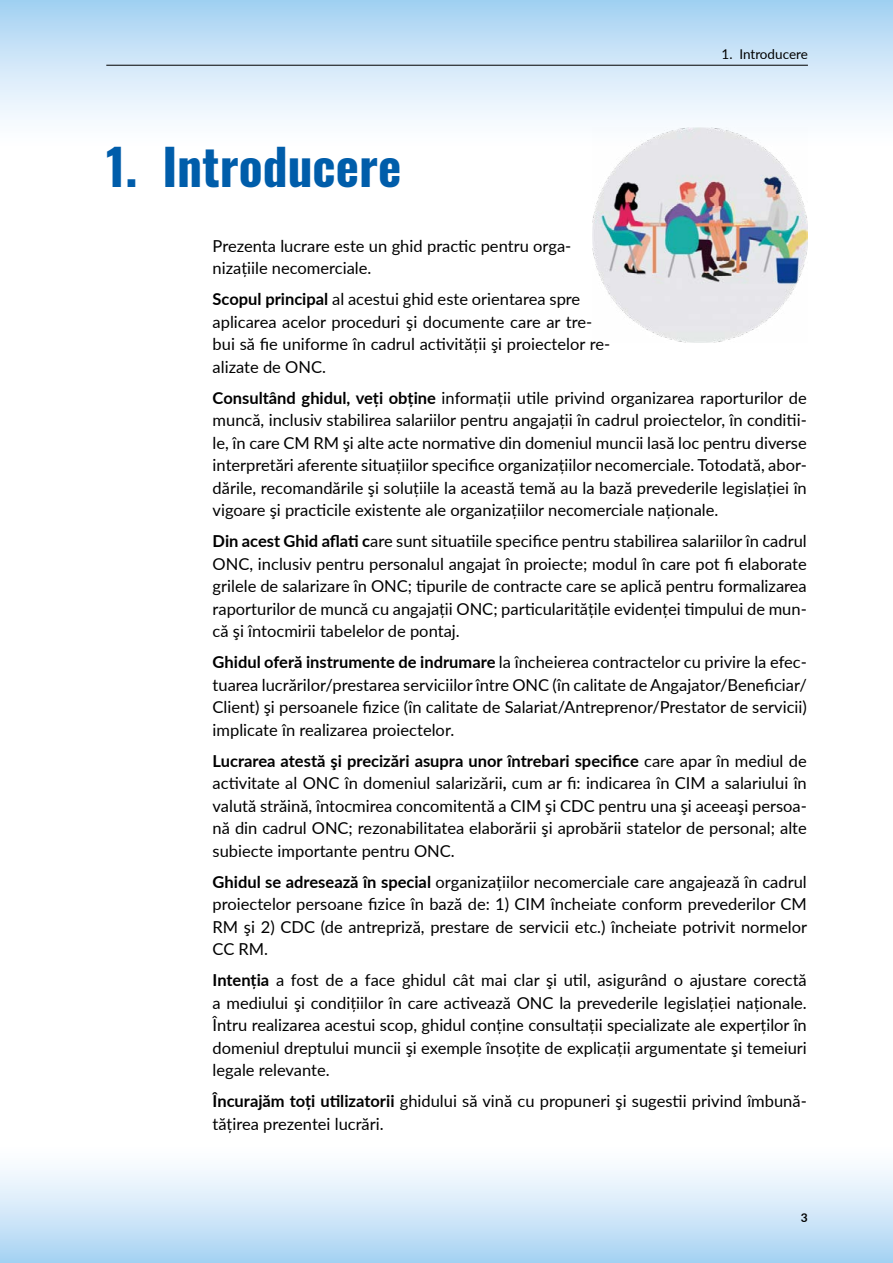
<style>
.page{position:relative;width:893px;height:1263px;background:#fff}
.page>*{position:absolute;margin:0;border:0;box-sizing:border-box;transform-origin:0 0}
.t1{font:700 49.5px "Oswald";color:#005daa}
.t2{font:16.5px/22.5px "Lato";color:#000;text-align:justify}
.t3{font:13.5px "Lato";letter-spacing:-.005em;color:#000}
.t4{font:700 12px "Lato";color:#000}
.s1{font-weight:700}
</style>
<div class="page">
<div style="left:0;top:1144px;width:893px;height:119px;background:linear-gradient(to bottom,#fff,#a9d4f3)"></div>
<div style="left:0;top:0;width:893px;height:149px;background:linear-gradient(to bottom,#a5d1f1,#fff)"></div>
<hr style="left:106px;top:65px;width:702px;height:1px;background:#000">
<img style="left:593px;top:128px;width:215px;height:214px">
<h1 class="t1" style="left:106px;top:141px;width:296px">1. Introducere</h1>
<p class="t3" style="left:722px;top:44px;width:88px">1. Introducere</p>
<p class="t2" style="left:213px;top:234px;width:360px">Prezenta lucrare este un ghid practic pentru orga&shy;nizațiile necomerciale.</p>
<p class="t2" style="left:213px;top:287px;width:399px;text-align:left"><span class="s1">Scopul principal</span> al acestui ghid este orientarea spre aplicarea acelor proceduri şi documente care ar tre&shy;bui să fie uniforme în cadrul activității şi proiectelor re&shy;alizate de ONC.</p>
<p class="t2" style="left:213px;top:386px;width:596px"><span class="s1">Consultând ghidul, veți obține</span> informații utile privind organizarea raporturilor de muncă, inclusiv stabilirea salariilor pentru angajații în cadrul proiectelor, în conditii&shy;le, în care CM RM şi alte acte normative din domeniul muncii lasă loc pentru diverse interpretări aferente situațiilor specifice organizațiilor necomerciale. Totodată, abor&shy;dările, recomandările şi soluțiile la această temă au la bază prevederile legislației în vigoare şi practicile existente ale organizațiilor necomerciale naționale.</p>
<p class="t2" style="left:213px;top:529px;width:596px"><span class="s1">Din acest Ghid aflati c</span>are sunt situatiile specifice pentru stabilirea salariilor în cadrul ONC, inclusiv pentru personalul angajat în proiecte; modul în care pot fi elaborate grilele de salarizare în ONC; tipurile de contracte care se aplică pentru formalizarea raporturilor de muncă cu angajații ONC; particularitățile evidenței timpului de mun&shy;că şi întocmirii tabelelor de pontaj.</p>
<p class="t2" style="left:213px;top:650px;width:596px"><span class="s1">Ghidul oferă instrumente de indrumare</span> la încheierea contractelor cu privire la efec&shy;tuarea lucrărilor/prestarea serviciilor între ONC (în calitate de Angajator/Beneficiar/ Client) şi persoanele fizice (în calitate de Salariat/Antreprenor/Prestator de servicii) implicate în realizarea proiectelor.</p>
<p class="t2" style="left:213px;top:749px;width:596px"><span class="s1">Lucrarea atestă şi precizări asupra unor întrebari specifice</span> care apar în mediul de activitate al ONC în domeniul salarizării<span class="s1">,</span> cum ar fi: indicarea în CIM a salariului în valută străină, întocmirea concomitentă a CIM şi CDC pentru una şi aceeaşi persoa&shy;nă din cadrul ONC; rezonabilitatea elaborării şi aprobării statelor de personal; alte subiecte importante pentru ONC.</p>
<p class="t2" style="left:213px;top:870px;width:596px"><span class="s1">Ghidul se adresează în special</span> organizațiilor necomerciale care angajează în cadrul proiectelor persoane fizice în bază de: 1) CIM încheiate conform prevederilor CM RM şi 2) CDC (de antrepriză, prestare de servicii etc.) încheiate potrivit normelor CC RM.</p>
<p class="t2" style="left:213px;top:968px;width:596px"><span class="s1">Intenția</span> a fost de a face ghidul cât mai clar şi util, asigurând o ajustare corectă a mediului şi condițiilor în care activează ONC la prevederile legislației naționale.<br>Întru realizarea acestui scop, ghidul conține consultații specializate ale experților în domeniul dreptului muncii şi exemple însoțite de explicații argumentate şi temeiuri legale relevante.</p>
<p class="t2" style="left:213px;top:1089px;width:596px"><span class="s1">Încurajăm toți utilizatorii</span> ghidului să vină cu propuneri şi sugestii privind îmbună&shy;tățirea prezentei lucrări.</p>
<p class="t4" style="left:801px;top:1208px;width:8px">3</p>
</div>
